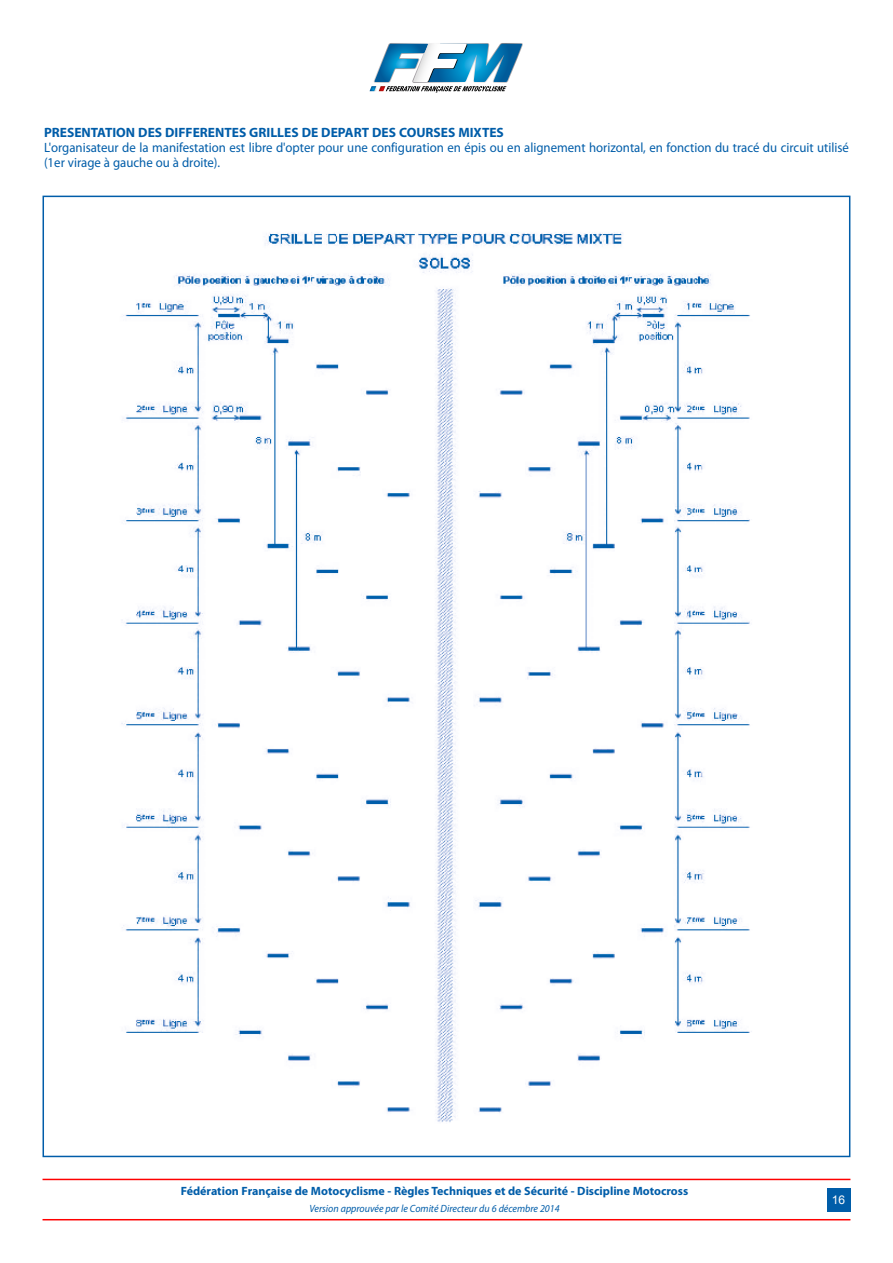
<style>
.page{position:relative;width:893px;height:1263px;background:#fff}
.page>*{position:absolute;margin:0;border:0;box-sizing:border-box;transform-origin:0 0}
.t1{font:13.5px/15px "Myriad Pro";color:#005da9;scale:.95 1}
.t2{font:700 13.5px "Myriad Pro";color:#005da9}
.t3{font:700 12px "Myriad Pro";color:#005da9}
.t4{font:12px "Arial";color:#fff}
.t5{font:italic 10.5px "Myriad Pro";color:#005da9;scale:.95 1}
</style>
<div class="page">
<hr style="left:43px;top:1219px;width:807px;height:1px;background:#f00">
<hr style="left:43px;top:1179px;width:807px;height:1px;background:#f00">
<svg style="left:370px;top:43px;width:153px;height:50px"></svg>
<div style="left:827px;top:1188px;width:23px;height:24px;background:#005da9"></div>
<img style="left:121px;top:232px;width:631px;height:890px">
<p class="t2" style="left:44px;top:124px;width:461px">PRESENTATION DES DIFFERENTES GRILLES DE DEPART DES COURSES MIXTES</p>
<p class="t1" style="left:44px;top:140px;width:849px">L'organisateur de la manifestation est libre d'opter pour une configuration en épis ou en alignement horizontal, en fonction du tracé du circuit utilisé (1er virage à gauche ou à droite).</p>
<p class="t3" style="left:181px;top:1183px;width:509px">Fédération Française de Motocyclisme - Règles Techniques et de Sécurité - Discipline Motocross</p>
<p class="t5" style="left:309px;top:1202px;width:265px">Version approuvée par le Comité Directeur du 6 décembre 2014</p>
<p class="t4" style="left:832px;top:1192px;width:15px">16</p>
</div>
